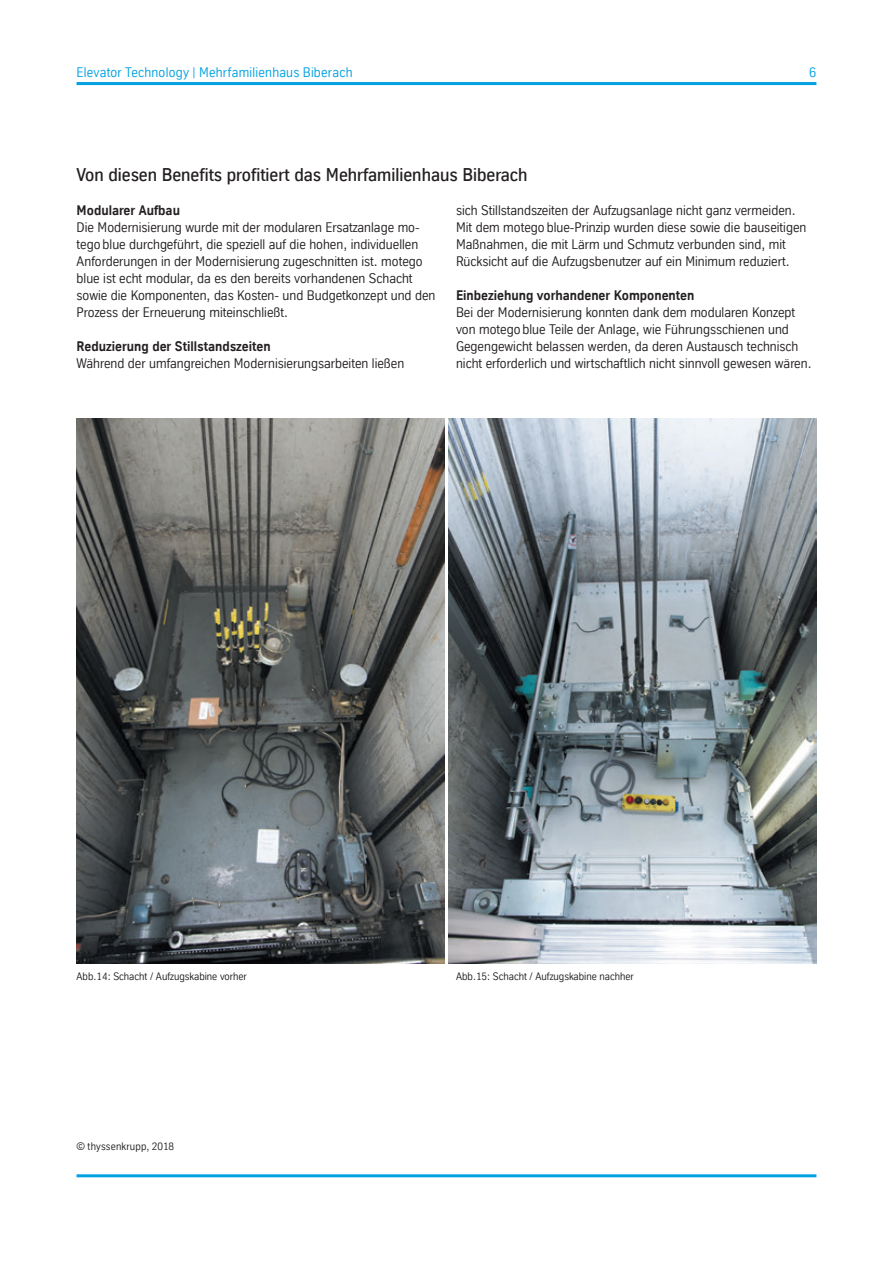
<style>
.page{position:relative;width:893px;height:1263px;background:#fff}
.page>*{position:absolute;margin:0;border:0;box-sizing:border-box;transform-origin:0 0}
.t1{font:500 18px "TK Type";color:#231f20}
.t2{font:13.5px/17px "TK Type";color:#231f20}
.t3{font:700 13.5px "TK Type";color:#231f20}
.t4{font:13.5px "TK Type";letter-spacing:.015em;color:#00a1e3}
.t5{font:10.5px "TK Type";color:#231f20}
</style>
<div class="page">
<hr style="left:77px;top:82px;width:739px;height:3px;background:#00a1e3">
<hr style="left:77px;top:1174px;width:739px;height:3px;background:#00a1e3">
<img style="left:449px;top:419px;width:367px;height:544px">
<img style="left:77px;top:419px;width:367px;height:544px">
<p class="t4" style="left:77px;top:64px;width:278px">Elevator Technology | Mehrfamilienhaus Biberach</p>
<p class="t4" style="left:809px;top:64px;width:9px">6</p>
<h1 class="t1" style="left:77px;top:164px;width:452px">Von diesen Benefits profitiert das Mehrfamilienhaus Biberach</h1>
<p class="t3" style="left:77px;top:202px;width:105px">Modularer Aufbau</p>
<p class="t2" style="left:77px;top:219px;width:360px">Die Modernisierung wurde mit der modularen Ersatzanlage mo&shy;tego blue durchgeführt, die speziell auf die hohen, individuellen Anforderungen in der Modernisierung zugeschnitten ist. motego blue ist echt modular, da es den bereits vorhandenen Schacht sowie die Komponenten, das Kosten- und Budgetkonzept und den Prozess der Erneuerung miteinschließt.</p>
<p class="t3" style="left:77px;top:339px;width:196px">Reduzierung der Stillstandszeiten</p>
<p class="t2" style="left:77px;top:355px;width:329px">Während der umfangreichen Modernisierungsarbeiten ließen</p>
<p class="t2" style="left:456px;top:202px;width:352px">sich Stillstandszeiten der Aufzugsanlage nicht ganz vermeiden.<br>Mit dem motego blue-Prinzip wurden diese sowie die bauseitigen Maßnahmen, die mit Lärm und Schmutz verbunden sind, mit Rücksicht auf die Aufzugsbenutzer auf ein Minimum reduziert.</p>
<p class="t3" style="left:456px;top:288px;width:240px">Einbeziehung vorhandener Komponenten</p>
<p class="t2" style="left:456px;top:304px;width:357px">Bei der Modernisierung konnten dank dem modularen Konzept von motego blue Teile der Anlage, wie Führungsschienen und Gegengewicht belassen werden, da deren Austausch technisch nicht erforderlich und wirtschaftlich nicht sinnvoll gewesen wären.</p>
<p class="t5" style="left:77px;top:971px;width:172px">Abb.14: Schacht / Aufzugskabine vorher</p>
<p class="t5" style="left:456px;top:971px;width:179px">Abb.15: Schacht / Aufzugskabine nachher</p>
<p class="t5" style="left:77px;top:1141px;width:99px">© thyssenkrupp, 2018</p>
</div>
